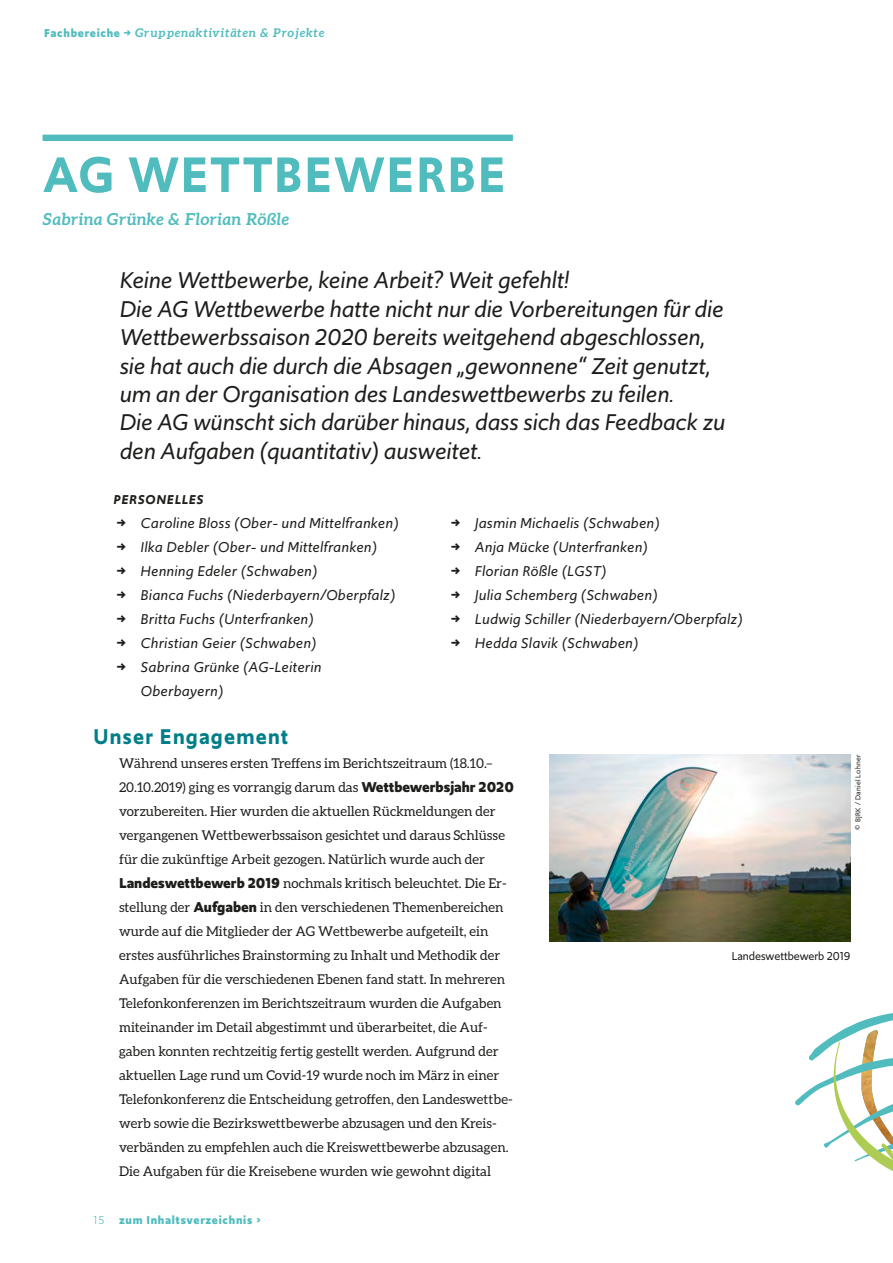
<style>
.page{position:relative;width:893px;height:1263px;background:#fff}
.page>*{position:absolute;margin:0;border:0;box-sizing:border-box;transform-origin:0 0}
.t1{font:600 52.5px "Upgrade";letter-spacing:.025em;color:#51bcbe}
.t2{font:italic 24px/28.5px "Upgrade";color:#1d1d1b}
.t3{font:600 22.5px "Upgrade";letter-spacing:.055em;color:#007e88}
.t4{font:italic 700 16.5px "Aleo";letter-spacing:.02em;color:#51bcbe}
.t5{font:italic 15px/24px "Upgrade";letter-spacing:.025em;color:#1d1d1b}
.t6{font:13.5px/24px "Aleo";color:#1d1d1b}
.t7{font:italic 600 13.5px "Upgrade";letter-spacing:.05em;color:#1d1d1b}
.t8{font:italic 700 12px "Aleo";letter-spacing:.06em;color:#51bcbe}
.t9{font:700 12px "Upgrade";letter-spacing:.06em;color:#51bcbe}
.t10{font:12px "Upgrade";color:#1d1d1b}
.t11{font:7.5px "Upgrade";letter-spacing:.04em;color:#1d1d1b}
.s1{font-family:"Upgrade";font-style:normal}
.s2{font-family:"IBM Plex Mono";font-style:normal}
.s3{font-family:"IBM Plex Mono";font-weight:700;font-style:normal}
.s4{font-family:"Upgrade";font-weight:700;font-size:15px}
.s5{font-weight:400}
</style>
<div class="page">
<svg style="left:795px;top:1013px;width:98px;height:158px"></svg>
<div style="left:43px;top:135px;width:470px;height:6px;background:#51bcbe"></div>
<img style="left:550px;top:755px;width:300px;height:186px">
<p class="t8" style="left:44px;top:26px;width:282px"><span class="s1">Fachbereiche</span> <span class="s2">→</span> Gruppenaktivitäten &amp; Projekte</p>
<h1 class="t1" style="left:43px;top:140px;width:465px">AG WETTBEWERBE</h1>
<p class="t4" style="left:43px;top:209px;width:248px">Sabrina Grünke &amp; Florian Rößle</p>
<p class="t2" style="left:119px;top:266px;width:607px">Keine Wettbewerbe, keine Arbeit? Weit gefehlt!<br>Die AG Wettbewerbe hatte nicht nur die Vorbereitungen für die Wettbewerbssaison 2020 bereits weitgehend abgeschlossen, sie hat auch die durch die Absagen „gewonnene“ Zeit genutzt, um an der Organisation des Landeswettbewerbs zu feilen.<br>Die AG wünscht sich darüber hinaus, dass sich das Feedback zu den Aufgaben (quantitativ) ausweitet.</p>
<p class="t7" style="left:113px;top:491px;width:91px">PERSONELLES</p>
<p class="t5" style="left:117px;top:511px;width:283px"><span class="s3">→</span> Caroline Bloss (Ober- und Mittelfranken)</p>
<p class="t5" style="left:117px;top:535px;width:261px"><span class="s3">→</span> Ilka Debler (Ober- und Mittelfranken)</p>
<p class="t5" style="left:117px;top:559px;width:201px"><span class="s3">→</span> Henning Edeler (Schwaben)</p>
<p class="t5" style="left:117px;top:583px;width:279px"><span class="s3">→</span> Bianca Fuchs (Niederbayern/Oberpfalz)</p>
<p class="t5" style="left:117px;top:607px;width:198px"><span class="s3">→</span> Britta Fuchs (Unterfranken)</p>
<p class="t5" style="left:117px;top:631px;width:201px"><span class="s3">→</span> Christian Geier (Schwaben)</p>
<p class="t5" style="left:140px;top:655px;width:182px;text-indent:-23px"><span class="s3">→</span> Sabrina Grünke (AG-Leiterin<br>Oberbayern)</p>
<p class="t5" style="left:451px;top:511px;width:210px"><span class="s3">→</span> Jasmin Michaelis (Schwaben)</p>
<p class="t5" style="left:451px;top:535px;width:198px"><span class="s3">→</span> Anja Mücke (Unterfranken)</p>
<p class="t5" style="left:451px;top:559px;width:156px"><span class="s3">→</span> Florian Rößle (LGST)</p>
<p class="t5" style="left:451px;top:583px;width:207px"><span class="s3">→</span> Julia Schemberg (Schwaben)</p>
<p class="t5" style="left:451px;top:607px;width:293px"><span class="s3">→</span> Ludwig Schiller (Niederbayern/Oberpfalz)</p>
<p class="t5" style="left:451px;top:631px;width:188px"><span class="s3">→</span> Hedda Slavik (Schwaben)</p>
<h3 class="t3" style="left:94px;top:722px;width:196px">Unser Engagement</h3>
<p class="t6" style="left:119px;top:751px;width:396px">Während unseres ersten Treffens im Berichtszeitraum (18.10.– 20.10.2019) ging es vorrangig darum das <span class="s4">Wettbewerbsjahr 2020 </span>vorzubereiten. Hier wurden die aktuellen Rückmeldungen der vergangenen Wettbewerbssaison gesichtet und daraus Schlüsse für die zukünftige Arbeit gezogen. Natürlich wurde auch der <span class="s4">Landeswettbewerb 2019</span> nochmals kritisch beleuchtet. Die Er&shy;stellung der <span class="s4">Aufgaben</span> in den verschiedenen Themenbereichen wurde auf die Mitglieder der AG Wettbewerbe aufgeteilt, ein erstes ausführliches Brainstorming zu Inhalt und Methodik der Aufgaben für die verschiedenen Ebenen fand statt. In mehreren Telefonkonferenzen im Berichtszeitraum wurden die Aufgaben miteinander im Detail abgestimmt und überarbeitet, die Auf&shy;gaben konnten rechtzeitig fertig gestellt werden. Aufgrund der aktuellen Lage rund um Covid-19 wurde noch im März in einer Telefonkonferenz die Entscheidung getroffen, den Landeswettbe&shy;werb sowie die Bezirkswettbewerbe abzusagen und den Kreis&shy;verbänden zu empfehlen auch die Kreiswettbewerbe abzusagen.<br>Die Aufgaben für die Kreisebene wurden wie gewohnt digital</p>
<p class="t9" style="left:94px;top:1212px;width:169px"><span class="s5">15</span> zum Inhaltsverzeichnis ›</p>
<p class="t11" style="left:853px;top:830px;width:76px;rotate:-90deg">© BJRK / Daniel Lohner</p>
<p class="t10" style="left:732px;top:948px;width:120px">Landeswettbewerb 2019</p>
</div>
